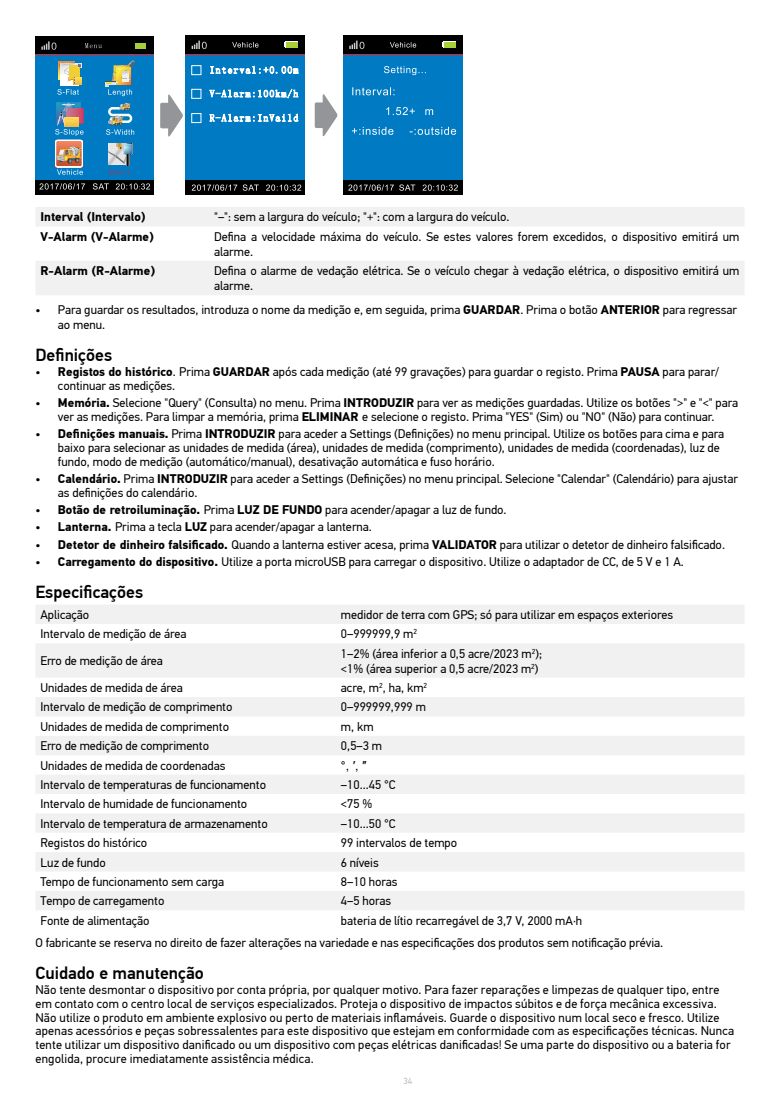
<style>
.page{position:relative;width:780px;height:1099px;background:#fff}
.page>*{position:absolute;margin:0;border:0;box-sizing:border-box;transform-origin:0 0}
.t1{font:500 17.5px "PF Din Text Pro";color:#000}
.t2{font:12.5px/13.8px "PF Din Text Pro";color:#000}
.t3{font:700 12.5px "PF Din Text Pro";color:#000}
.t4{font:12.5px "Arial";color:#000}
.t5{font:300 8.75px "PF Din Text Pro";color:#a7a9ac}
.s1{font-weight:700}
.s2{font-family:"PF Din Text Pro"}
</style>
<div class="page">
<div style="left:186px;top:35px;width:119px;height:160px;background:#007ac2"></div>
<div style="left:186px;top:180px;width:119px;height:15px;background:#000"></div>
<div style="left:186px;top:35px;width:119px;height:19px;background:#000"></div>
<hr style="left:186px;top:54px;width:119px;height:1px;background:#ed1d24">
<svg style="left:285px;top:41px;width:13px;height:7px"></svg>
<svg style="left:192px;top:184px;width:109px;height:7px"></svg>
<div style="left:286px;top:42px;width:11px;height:6px;background:#a7cf38"></div>
<svg style="left:232px;top:42px;width:26px;height:6px"></svg>
<svg style="left:192px;top:41px;width:15px;height:8px"></svg>
<div style="left:343px;top:35px;width:120px;height:160px;background:#007ac2"></div>
<div style="left:343px;top:180px;width:120px;height:15px;background:#000"></div>
<div style="left:343px;top:35px;width:120px;height:19px;background:#000"></div>
<hr style="left:343px;top:54px;width:120px;height:1px;background:#ed1d24">
<svg style="left:443px;top:41px;width:13px;height:7px"></svg>
<div style="left:444px;top:42px;width:11px;height:6px;background:#a7cf38"></div>
<svg style="left:390px;top:42px;width:26px;height:6px"></svg>
<svg style="left:349px;top:41px;width:15px;height:8px"></svg>
<svg style="left:384px;top:66px;width:42px;height:9px"></svg>
<svg style="left:352px;top:87px;width:104px;height:48px"></svg>
<svg style="left:315px;top:94px;width:22px;height:43px"></svg>
<svg style="left:160px;top:94px;width:23px;height:43px"></svg>
<svg style="left:210px;top:66px;width:88px;height:8px"></svg>
<div style="left:192px;top:66px;width:9px;height:9px;border:1px solid #fff"></div>
<svg style="left:209px;top:89px;width:89px;height:9px"></svg>
<div style="left:192px;top:89px;width:9px;height:9px;border:1px solid #fff"></div>
<svg style="left:210px;top:114px;width:88px;height:8px"></svg>
<div style="left:192px;top:113px;width:9px;height:10px;border:1px solid #fff"></div>
<svg style="left:348px;top:184px;width:110px;height:7px"></svg>
<div style="left:35px;top:36px;width:119px;height:158px;background:#007ac2"></div>
<div style="left:35px;top:180px;width:119px;height:14px;background:#000"></div>
<div style="left:35px;top:36px;width:119px;height:19px;background:#000"></div>
<hr style="left:35px;top:54px;width:119px;height:1px;background:#ed1d24">
<svg style="left:39px;top:183px;width:111px;height:6px"></svg>
<div style="left:135px;top:43px;width:11px;height:5px;background:#a7cf38"></div>
<svg style="left:85px;top:43px;width:17px;height:5px"></svg>
<svg style="left:41px;top:41px;width:15px;height:9px"></svg>
<svg style="left:105px;top:60px;width:30px;height:36px"></svg>
<svg style="left:57px;top:61px;width:25px;height:34px"></svg>
<svg style="left:108px;top:143px;width:25px;height:32px"></svg>
<svg style="left:55px;top:102px;width:29px;height:73px"></svg>
<svg style="left:106px;top:103px;width:28px;height:32px"></svg>
<svg style="left:36px;top:207px;width:708px;height:88px;fill:#f1f1f2"></svg>
<svg style="left:36px;top:605px;width:708px;height:305px;fill:#f1f1f2"></svg>
<p class="t3" style="left:40px;top:209px;width:107px">Interval (Intervalo)</p>
<p class="t2" style="left:214px;top:210px;width:297px">"–": sem a largura do veículo; "+": com a largura do veículo.</p>
<p class="t3" style="left:40px;top:229px;width:115px">V-Alarm (V-Alarme)</p>
<p class="t2" style="left:214px;top:229px;width:527px;line-height:15px">Defina a velocidade máxima do veículo. Se estes valores forem excedidos, o dispositivo emitirá um alarme.</p>
<p class="t3" style="left:40px;top:263px;width:116px">R-Alarm (R-Alarme)</p>
<p class="t2" style="left:214px;top:263px;width:527px;line-height:15px">Defina o alarme de vedação elétrica. Se o veículo chegar à vedação elétrica, o dispositivo emitirá um alarme.</p>
<p class="t2" style="left:58px;top:302px;width:680px;line-height:15px;text-indent:-22px">• Para guardar os resultados, introduza o nome da medição e, em seguida, prima <span class="s1">GUARDAR</span>. Prima o botão <span class="s1">ANTERIOR</span> para regressar ao menu.</p>
<h1 class="t1" style="left:35px;top:344px;width:78px">Definições</h1>
<p class="t2" style="left:58px;top:365px;width:662px;text-indent:-22px">• <span class="s1">Registos do histórico</span>. Prima <span class="s1">GUARDAR</span> após cada medição (até 99 gravações) para guardar o registo. Prima <span class="s1">PAUSA</span> para parar/ continuar as medições.</p>
<p class="t2" style="left:35px;top:396px;width:704px;text-align:center">• <span class="s1">Memória.</span> Selecione "Query" (Consulta) no menu. Prima <span class="s1">INTRODUZIR</span> para ver as medições guardadas. Utilize os botões "&gt;" e "&lt;" para ver as medições. Para limpar a memória, prima <span class="s1">ELIMINAR</span> e selecione o registo. Prima "YES" (Sim) ou "NO" (Não) para continuar.</p>
<p class="t2" style="left:58px;top:427px;width:667px;text-indent:-22px">• <span class="s1">Definições manuais.</span> Prima <span class="s1">INTRODUZIR</span> para aceder a Settings (Definições) no menu principal. Utilize os botões para cima e para baixo para selecionar as unidades de medida (área), unidades de medida (comprimento), unidades de medida (coordenadas), luz de fundo, modo de medição (automático/manual), desativação automática e fuso horário.</p>
<p class="t2" style="left:58px;top:472px;width:681px;text-indent:-22px">• <span class="s1">Calendário.</span> Prima <span class="s1">INTRODUZIR</span> para aceder a Settings (Definições) no menu principal. Selecione "Calendar" (Calendário) para ajustar as definições do calendário.</p>
<p class="t2" style="left:35px;top:503px;width:472px">• <span class="s1">Botão de retroiluminação.</span> Prima <span class="s1">LUZ DE FUNDO</span> para acender/apagar a luz de fundo.</p>
<p class="t2" style="left:35px;top:520px;width:338px">• <span class="s1">Lanterna.</span> Prima a tecla <span class="s1">LUZ</span> para acender/apagar a lanterna.</p>
<p class="t2" style="left:35px;top:537px;width:691px">• <span class="s1">Detetor de dinheiro falsificado.</span> Quando a lanterna estiver acesa, prima <span class="s1">VALIDATOR</span> para utilizar o detetor de dinheiro falsificado.</p>
<p class="t2" style="left:35px;top:555px;width:650px">• <span class="s1">Carregamento do dispositivo.</span> Utilize a porta microUSB para carregar o dispositivo. Utilize o adaptador de CC, de 5 V e 1 A.</p>
<h1 class="t1" style="left:35px;top:581px;width:109px">Especificações</h1>
<p class="t2" style="left:40px;top:608px;width:50px">Aplicação</p>
<p class="t2" style="left:341px;top:608px;width:333px">medidor de terra com GPS; só para utilizar em espaços exteriores</p>
<p class="t2" style="left:40px;top:627px;width:147px">Intervalo de medição de área</p>
<p class="t2" style="left:341px;top:627px;width:78px">0–999999,9 m<sup>2</sup></p>
<p class="t2" style="left:40px;top:654px;width:124px">Erro de medição de área</p>
<p class="t2" style="left:341px;top:646px;width:202px;line-height:15px">1–2% (área inferior a 0,5 acre/2023 m<sup>2</sup>); &lt;1% (área superior a 0,5 acre/2023 m<sup>2</sup>)</p>
<p class="t2" style="left:40px;top:681px;width:144px">Unidades de medida de área</p>
<p class="t2" style="left:341px;top:681px;width:88px">acre, m<sup>2</sup>, ha, km<sup>2</sup></p>
<p class="t2" style="left:40px;top:700px;width:194px">Intervalo de medição de comprimento</p>
<p class="t2" style="left:341px;top:700px;width:86px">0–999999,999 m</p>
<p class="t2" style="left:40px;top:719px;width:190px">Unidades de medida de comprimento</p>
<p class="t2" style="left:341px;top:719px;width:34px">m, km</p>
<p class="t2" style="left:40px;top:739px;width:170px">Erro de medição de comprimento</p>
<p class="t2" style="left:341px;top:739px;width:43px">0,5–3 m</p>
<p class="t2" style="left:40px;top:758px;width:186px">Unidades de medida de coordenadas</p>
<p class="t4" style="left:341px;top:756px;width:27px"><span class="s2">°</span>, ′, ″</p>
<p class="t2" style="left:40px;top:778px;width:227px">Intervalo de temperaturas de funcionamento</p>
<p class="t2" style="left:341px;top:778px;width:56px">–10...45 °C</p>
<p class="t2" style="left:40px;top:797px;width:208px">Intervalo de humidade de funcionamento</p>
<p class="t2" style="left:341px;top:797px;width:33px">&lt;75 %</p>
<p class="t2" style="left:40px;top:816px;width:229px">Intervalo de temperatura de armazenamento</p>
<p class="t2" style="left:341px;top:816px;width:56px">–10...50 °C</p>
<p class="t2" style="left:40px;top:836px;width:108px">Registos do histórico</p>
<p class="t2" style="left:341px;top:836px;width:118px">99 intervalos de tempo</p>
<p class="t2" style="left:40px;top:855px;width:67px">Luz de fundo</p>
<p class="t2" style="left:341px;top:855px;width:39px">6 níveis</p>
<p class="t2" style="left:40px;top:874px;width:185px">Tempo de funcionamento sem carga</p>
<p class="t2" style="left:341px;top:874px;width:58px">8–10 horas</p>
<p class="t2" style="left:40px;top:894px;width:125px">Tempo de carregamento</p>
<p class="t2" style="left:341px;top:894px;width:52px">4–5 horas</p>
<p class="t2" style="left:40px;top:913px;width:111px">Fonte de alimentação</p>
<p class="t2" style="left:35px;top:909px;width:629px;line-height:22.2px;text-indent:305px">bateria de lítio recarregável de 3,7 V, 2000 mA·h<br>O fabricante se reserva no direito de fazer alterações na variedade e nas especificações dos produtos sem notificação prévia.</p>
<h1 class="t1" style="left:35px;top:962px;width:170px">Cuidado e manutenção</h1>
<p class="t2" style="left:35px;top:983px;width:700px">Não tente desmontar o dispositivo por conta própria, por qualquer motivo. Para fazer reparações e limpezas de qualquer tipo, entre em contato com o centro local de serviços especializados. Proteja o dispositivo de impactos súbitos e de força mecânica excessiva.<br>Não utilize o produto em ambiente explosivo ou perto de materiais inflamáveis. Guarde o dispositivo num local seco e fresco. Utilize apenas acessórios e peças sobressalentes para este dispositivo que estejam em conformidade com as especificações técnicas. Nunca tente utilizar um dispositivo danificado ou um dispositivo com peças elétricas danificadas! Se uma parte do dispositivo ou a bateria for engolida, procure imediatamente assistência médica.</p>
<p class="t5" style="left:403px;top:1076px;width:10px">34</p>
</div>
